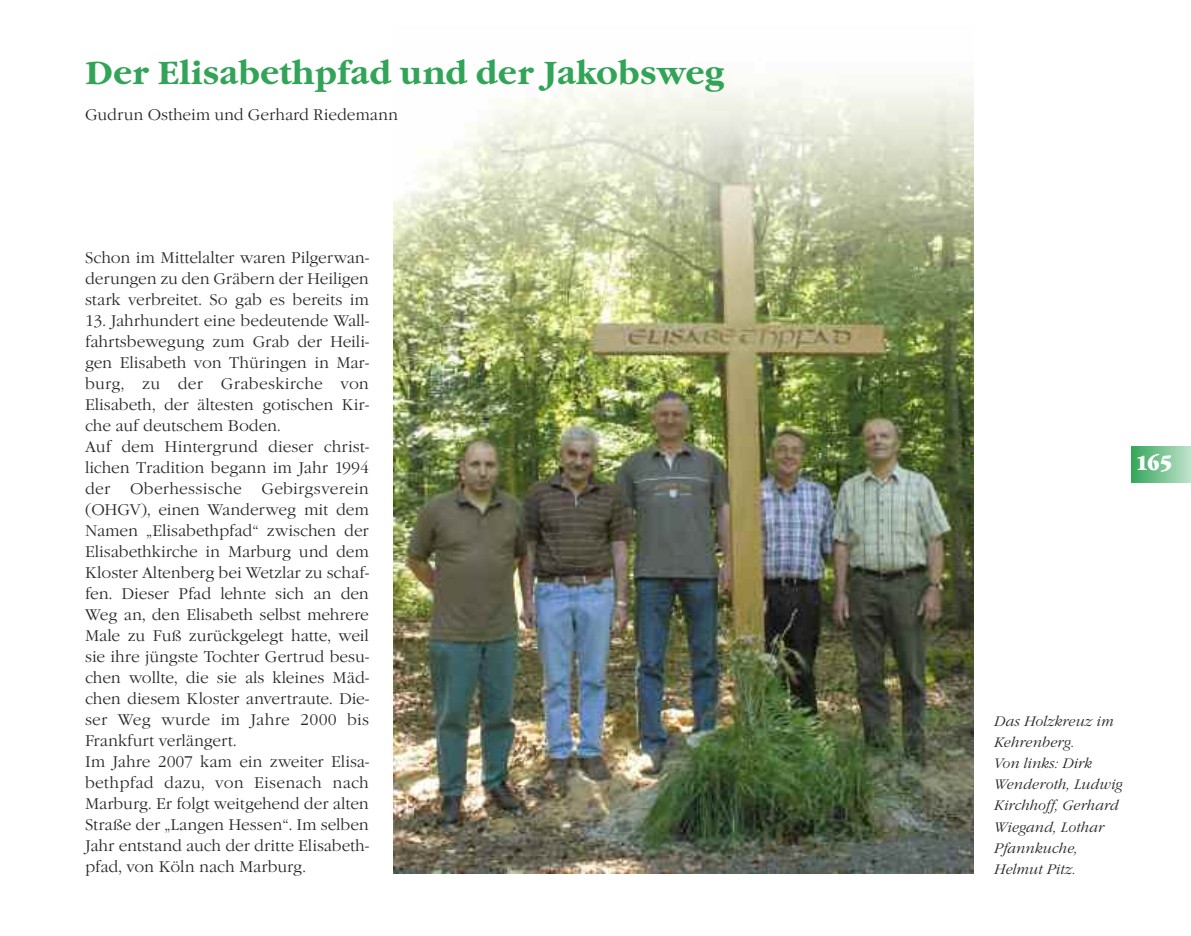
<style>
.page{position:relative;width:1191px;height:936px;background:#fff}
.page>*{position:absolute;margin:0;border:0;box-sizing:border-box;transform-origin:0 0}
.t1{font:700 33px "Garamond Nova";color:#32a457}
.t2{font:21px "Garamond Nova Ultra";color:#fff;scale:.85 1}
.t3{font:300 16.05px/21px "Garamond Nova";color:#272627;text-align:justify}
.t4{font:italic 300 14.25px/21px "Garamond Nova";color:#272627}
</style>
<div class="page">
<img style="left:393px;top:75px;width:580px;height:798px">
<div style="left:1131px;top:446px;width:60px;height:36px;background:linear-gradient(to right,#34a559,#bee2ca)"></div>
<h1 class="t1" style="left:85px;top:53px;width:641px">Der Elisabethpfad und der Jakobsweg</h1>
<p class="t3" style="left:85px;top:104px;width:314px">Gudrun Ostheim und Gerhard Riedemann</p>
<p class="t3" style="left:85px;top:247px;width:285px">Schon im Mittelalter waren Pilgerwan&shy;derungen zu den Gräbern der Heiligen stark verbreitet. So gab es bereits im</p>
<p class="t3" style="left:85px;top:310px;width:285px;text-align:left">13. Jahrhundert eine bedeutende Wall&shy;fahrtsbewegung zum Grab der Heili&shy;gen Elisabeth von Thüringen in Mar&shy;burg, zu der Grabeskirche von Elisabeth, der ältesten gotischen Kir&shy;che auf deutschem Boden.<br>Auf dem Hintergrund dieser christ&shy;lichen Tradition begann im Jahr 1994 der Oberhessische Gebirgsverein (OHGV), einen Wanderweg mit dem Namen „Elisabethpfad“ zwischen der Elisabethkirche in Marburg und dem Kloster Altenberg bei Wetzlar zu schaf&shy;fen. Dieser Pfad lehnte sich an den Weg an, den Elisabeth selbst mehrere Male zu Fuß zurückgelegt hatte, weil sie ihre jüngste Tochter Gertrud besu&shy;chen wollte, die sie als kleines Mäd&shy;chen diesem Kloster anvertraute. Die&shy;ser Weg wurde im Jahre 2000 bis Frankfurt verlängert.<br>Im Jahre 2007 kam ein zweiter Elisa&shy;bethpfad dazu, von Eisenach nach Marburg. Er folgt weitgehend der alten Straße der „Langen Hessen“. Im selben Jahr entstand auch der dritte Elisabeth&shy;pfad, von Köln nach Marburg.</p>
<h2 class="t2" style="left:1135px;top:451px;width:44px">165</h2>
<p class="t4" style="left:994px;top:711px;width:130px">Das Holzkreuz im<br>Kehrenberg.<br>Von links: Dirk<br>Wenderoth, Ludwig<br>Kirchhoff, Gerhard<br>Wiegand, Lothar<br>Pfannkuche,<br>Helmut Pitz.</p>
</div>
